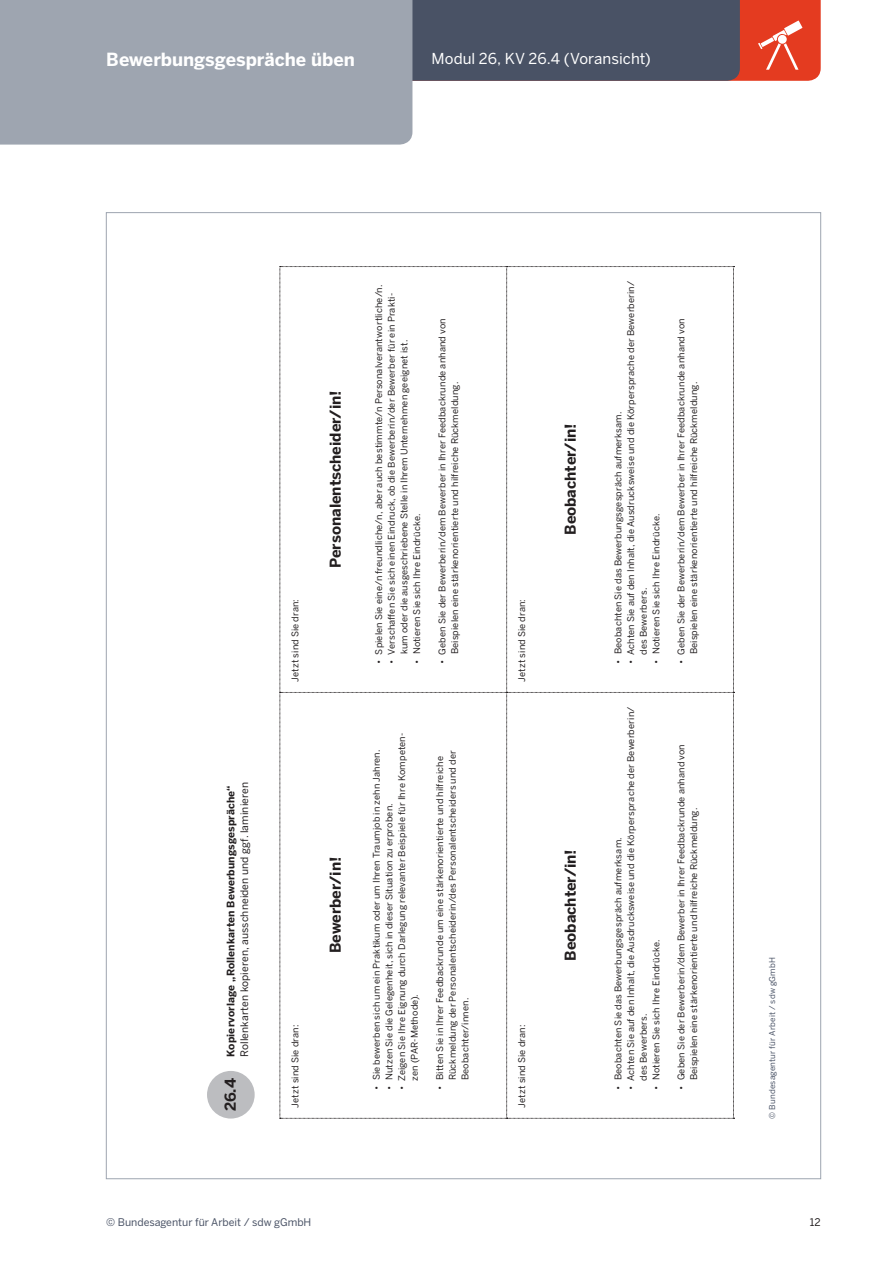
<style>
.page{position:relative;width:893px;height:1263px;background:#fff}
.page>*{position:absolute;margin:0;border:0;box-sizing:border-box;transform-origin:0 0}
.t1{font:700 18px "Benton Sans";color:#fff}
.t2{font:15px "Benton Sans";letter-spacing:.005em;color:#fff}
.t3{font:700 14.85px "Benton Sans";letter-spacing:-.005em;color:#231f20}
.t4{font:10.5px "Benton Sans";color:#495265}
.t5{font:10.5px "Benton Sans";color:#231f20}
.t6{font:10.35px "Benton Sans";letter-spacing:.01em;color:#231f20}
.t7{font:700 10.35px "Benton Sans";letter-spacing:.01em;color:#231f20}
.t8{font:9.15px/12.6px "Benton Sans";letter-spacing:.015em;color:#231f20}
.t9{font:8.1px "Benton Sans";letter-spacing:.02em;color:#495265}
</style>
<div class="page">
<div style="left:740px;top:0;width:81px;height:81px;background:#e43b20"></div>
<div style="left:412px;top:0;width:328px;height:81px;background:#495265"></div>
<div style="left:0;top:0;width:412px;height:145px;background:#9ea5b0"></div>
<svg style="left:758px;top:21px;width:44px;height:49px"></svg>
<div style="left:207px;top:1071px;width:48px;height:47px;background:#bcbdc0;border-radius:50%"></div>
<svg style="left:280px;top:266px;width:454px;height:853px"></svg>
<h1 class="t1" style="left:106px;top:49px;width:250px">Bewerbungsgespräche üben</h1>
<h2 class="t2" style="left:432px;top:50px;width:221px">Modul 26, KV 26.4 (Voransicht)</h2>
<p class="t7" style="left:224px;top:1057px;width:273px;rotate:-90deg">Kopiervorlage „Rollenkarten Bewerbungsgespräche“</p>
<p class="t6" style="left:238px;top:1057px;width:276px;rotate:-90deg">Rollenkarten kopieren, ausschneiden und ggf. laminieren</p>
<h3 class="t3" style="left:221px;top:1111px;width:35px;rotate:-90deg">26.4</h3>
<p class="t8" style="left:289px;top:682px;width:84px;rotate:-90deg">Jetzt sind Sie dran:</p>
<h3 class="t3" style="left:326px;top:568px;width:179px;rotate:-90deg">Personalentscheider/in!</h3>
<p class="t8" style="left:289px;top:1107px;width:84px;rotate:-90deg">Jetzt sind Sie dran:</p>
<h3 class="t3" style="left:326px;top:953px;width:98px;rotate:-90deg">Bewerber/in!</h3>
<p class="t8" style="left:373px;top:664px;width:381px;rotate:-90deg">• Spielen Sie eine/n freundliche/n, aber auch bestimmte/n Personalverantwortliche/n.</p>
<p class="t8" style="left:385px;top:654px;width:363px;text-indent:-9px;rotate:-90deg">• Verschaffen Sie sich einen Eindruck, ob die Bewerberin/der Bewerber für ein Prakti&shy;kum oder die ausgeschriebene Stelle in Ihrem Unternehmen geeignet ist.</p>
<p class="t8" style="left:411px;top:664px;width:151px;rotate:-90deg">• Notieren Sie sich Ihre Eindrücke.</p>
<p class="t8" style="left:436px;top:654px;width:338px;text-indent:-9px;rotate:-90deg">• Geben Sie der Bewerberin/dem Bewerber in Ihrer Feedbackrunde anhand von<br>Beispielen eine stärkenorientierte und hilfreiche Rückmeldung.</p>
<p class="t8" style="left:396px;top:1081px;width:350px;text-indent:-9px;rotate:-90deg">• Zeigen Sie Ihre Eignung durch Darlegung relevanter Beispiele für Ihre Kompeten&shy;zen (PAR-Methode).</p>
<p class="t8" style="left:370px;top:1089px;width:342px;rotate:-90deg">• Sie bewerben sich um ein Praktikum oder um Ihren Traumjob in zehn Jahren.</p>
<p class="t8" style="left:383px;top:1089px;width:288px;rotate:-90deg">• Nutzen Sie die Gelegenheit, sich in dieser Situation zu erproben.</p>
<p class="t8" style="left:433px;top:1080px;width:331px;text-indent:-9px;rotate:-90deg">• Bitten Sie in Ihrer Feedbackrunde um eine stärkenorientierte und hilfreiche<br>Rückmeldung der Personalentscheiderin/des Personalentscheiders und der<br>Beobachter/innen.</p>
<p class="t8" style="left:516px;top:682px;width:84px;rotate:-90deg">Jetzt sind Sie dran:</p>
<p class="t8" style="left:516px;top:1107px;width:84px;rotate:-90deg">Jetzt sind Sie dran:</p>
<h3 class="t3" style="left:561px;top:535px;width:113px;rotate:-90deg">Beobachter/in!</h3>
<h3 class="t3" style="left:561px;top:961px;width:113px;rotate:-90deg">Beobachter/in!</h3>
<p class="t8" style="left:624px;top:655px;width:375px;text-indent:-9px;rotate:-90deg">• Achten Sie auf den Inhalt, die Ausdrucksweise und die Körpersprache der Bewerberin/ des Bewerbers.</p>
<p class="t8" style="left:612px;top:664px;width:254px;rotate:-90deg">• Beobachten Sie das Bewerbungsgespräch aufmerksam.</p>
<p class="t8" style="left:650px;top:664px;width:151px;rotate:-90deg">• Notieren Sie sich Ihre Eindrücke.</p>
<p class="t8" style="left:624px;top:1081px;width:375px;text-indent:-9px;rotate:-90deg">• Achten Sie auf den Inhalt, die Ausdrucksweise und die Körpersprache der Bewerberin/ des Bewerbers.</p>
<p class="t8" style="left:612px;top:1089px;width:254px;rotate:-90deg">• Beobachten Sie das Bewerbungsgespräch aufmerksam.</p>
<p class="t8" style="left:650px;top:1089px;width:151px;rotate:-90deg">• Notieren Sie sich Ihre Eindrücke.</p>
<p class="t8" style="left:675px;top:654px;width:338px;text-indent:-9px;rotate:-90deg">• Geben Sie der Bewerberin/dem Bewerber in Ihrer Feedbackrunde anhand von<br>Beispielen eine stärkenorientierte und hilfreiche Rückmeldung.</p>
<p class="t8" style="left:675px;top:1080px;width:338px;text-indent:-9px;rotate:-90deg">• Geben Sie der Bewerberin/dem Bewerber in Ihrer Feedbackrunde anhand von<br>Beispielen eine stärkenorientierte und hilfreiche Rückmeldung.</p>
<p class="t9" style="left:767px;top:1118px;width:163px;rotate:-90deg">© Bundesagentur für Arbeit / sdw gGmbH</p>
<p class="t4" style="left:106px;top:1216px;width:207px">© Bundesagentur für Arbeit / sdw gGmbH</p>
<p class="t5" style="left:810px;top:1216px;width:12px">12</p>
</div>
